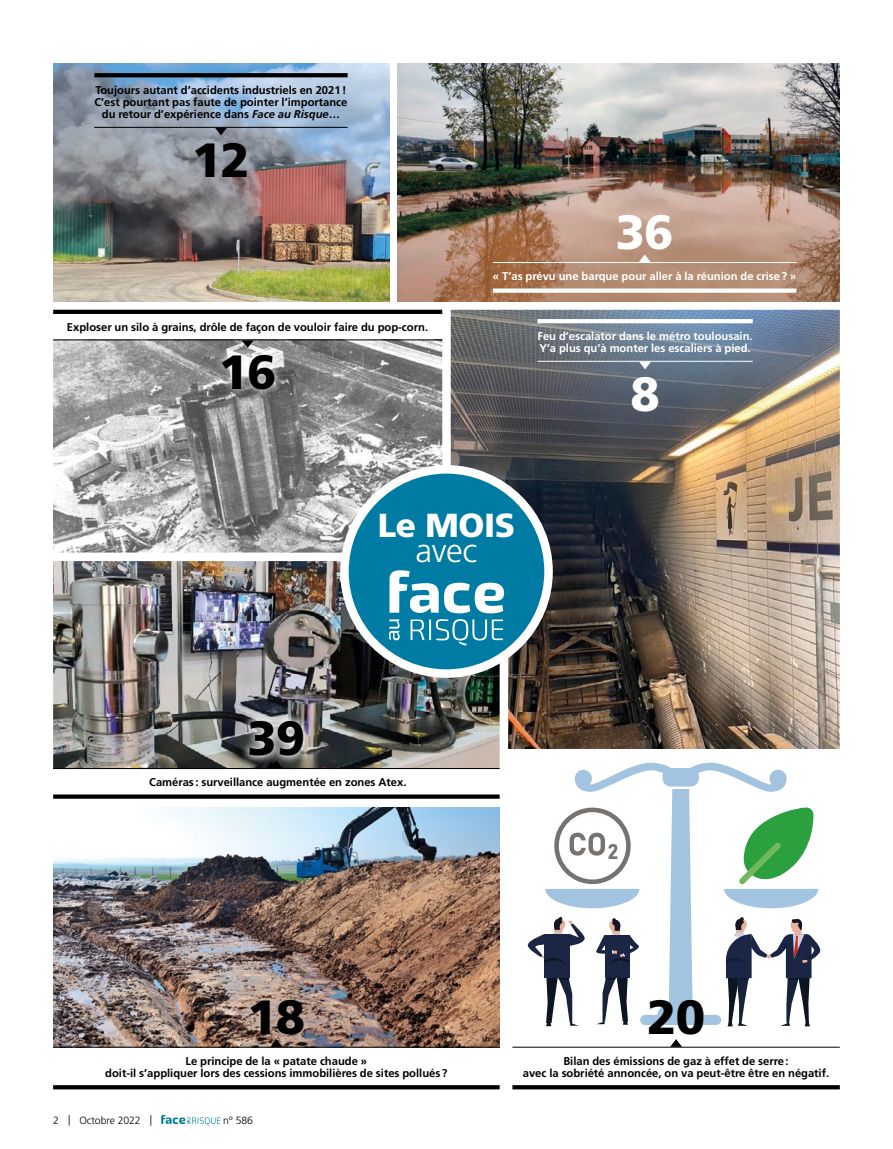
<style>
.page{position:relative;width:893px;height:1149px;background:#fff}
.page>*{position:absolute;margin:0;border:0;box-sizing:border-box;transform-origin:0 0}
.t1{font:900 48px "Frutiger LT Std";letter-spacing:-.02em;color:#000}
.t2{font:900 48px "Frutiger LT Std";color:#fff}
.t3{font:900 33.3px "Frutiger LT Std";letter-spacing:-.01em;color:#fff}
.t4{font:300 33.3px "Frutiger LT Std";color:#fff}
.t5{font:700 11.25px/12px "Frutiger LT Std";letter-spacing:-.005em;color:#000;text-align:center}
.t6{font:700 11.25px/12px "Frutiger LT Std";letter-spacing:-.005em;color:#fff}
.t7{font:300 10.5px "Frutiger LT Std";letter-spacing:-.005em;color:#000}
.s1{font-style:italic}
</style>
<div class="page">
<img style="left:53px;top:340px;width:385px;height:208px">
<img style="left:438px;top:297px;width:402px;height:452px">
<svg style="left:528px;top:762px;width:292px;height:264px"></svg>
<img style="left:53px;top:807px;width:447px;height:239px">
<img style="left:53px;top:548px;width:459px;height:222px">
<img style="left:397px;top:64px;width:442px;height:237px">
<img style="left:53px;top:64px;width:336px;height:237px">
<div style="left:344px;top:469px;width:205px;height:204px;background:#007ba4;border-radius:50%"></div>
<div style="left:340px;top:465px;width:213px;height:212px;border:9px solid #fff;border-radius:50%"></div>
<svg style="left:389px;top:570px;width:115px;height:43px"></svg>
<svg style="left:411px;top:619px;width:92px;height:26px"></svg>
<svg style="left:389px;top:619px;width:11px;height:21px"></svg>
<hr style="left:512px;top:1046px;width:328px;height:1px;background:#000">
<svg style="left:512px;top:1085px;width:328px;height:4px"></svg>
<svg style="left:671px;top:1039px;width:11px;height:7px"></svg>
<hr style="left:53px;top:1046px;width:447px;height:1px;background:#000">
<svg style="left:53px;top:1085px;width:447px;height:4px;background:#0a0a0a"></svg>
<svg style="left:270px;top:1038px;width:12px;height:8px"></svg>
<svg style="left:94px;top:73px;width:254px;height:4px"></svg>
<hr style="left:94px;top:127px;width:254px;height:1px;background:#000">
<svg style="left:215px;top:128px;width:12px;height:7px"></svg>
<hr style="left:493px;top:262px;width:303px;height:1px;background:#fff">
<div style="left:493px;top:288px;width:303px;height:5px;background:#fff"></div>
<svg style="left:639px;top:254px;width:12px;height:8px"></svg>
<hr style="left:537px;top:319px;width:216px;height:4px;background:#fff">
<hr style="left:537px;top:361px;width:216px;height:1px;background:#fff">
<svg style="left:639px;top:361px;width:12px;height:8px"></svg>
<hr style="left:53px;top:767px;width:447px;height:1px;background:#000">
<svg style="left:53px;top:794px;width:447px;height:4px;background:#1f1f1f"></svg>
<svg style="left:240px;top:711px;width:73px;height:54px;background:#9f9e9f"></svg>
<svg style="left:270px;top:760px;width:12px;height:7px"></svg>
<div style="left:53px;top:309px;width:389px;height:5px;background:#000"></div>
<hr style="left:53px;top:339px;width:389px;height:1px;background:#000">
<svg style="left:215px;top:347px;width:67px;height:50px"></svg>
<svg style="left:242px;top:340px;width:12px;height:8px"></svg>
<svg style="left:161px;top:1115px;width:59px;height:10px"></svg>
<p class="t5" style="left:94px;top:84px;width:255px">Toujours autant d’accidents industriels en 2021!<br>C’est pourtant pas faute de pointer l’importance du retour d’expérience dans <span class="s1">Face au Risque</span>…</p>
<h1 class="t1" style="left:192px;top:131px;width:59px">12</h1>
<p class="t5" style="left:67px;top:321px;width:363px">Exploser un silo à grains, drôle de façon de vouloir faire du pop-corn.</p>
<h1 class="t1" style="left:219px;top:343px;width:59px">16</h1>
<h1 class="t2" style="left:616px;top:203px;width:59px">36</h1>
<p class="t6" style="left:493px;top:270px;width:305px">« T’as prévu une barque pour aller à la réunion de crise? »</p>
<p class="t6" style="left:537px;top:330px;width:217px">Feu d’escalator dans le métro toulousain.<br>Y’a plus qu’à monter les escaliers à pied.</p>
<h1 class="t2" style="left:630px;top:364px;width:31px">8</h1>
<h1 class="t1" style="left:247px;top:709px;width:59px">39</h1>
<h2 class="t3" style="left:378px;top:505px;width:139px">Le MOIS</h2>
<h2 class="t4" style="left:416px;top:531px;width:63px">avec</h2>
<p class="t5" style="left:149px;top:775px;width:259px">Caméras : surveillance augmentée en zones Atex.</p>
<h1 class="t1" style="left:247px;top:987px;width:59px">18</h1>
<p class="t5" style="left:105px;top:1054px;width:344px">Le principe de la « patate chaude »<br>doit-il s’appliquer lors des cessions immobilières de sites pollués ?</p>
<p class="t7" style="left:53px;top:1113px;width:101px">2 | Octobre 2022 |</p>
<p class="t7" style="left:223px;top:1113px;width:32px">n° 586</p>
<h1 class="t1" style="left:647px;top:987px;width:59px">20</h1>
<p class="t5" style="left:523px;top:1054px;width:308px">Bilan des émissions de gaz à effet de serre:<br>avec la sobriété annoncée, on va peut-être être en négatif.</p>
</div>
